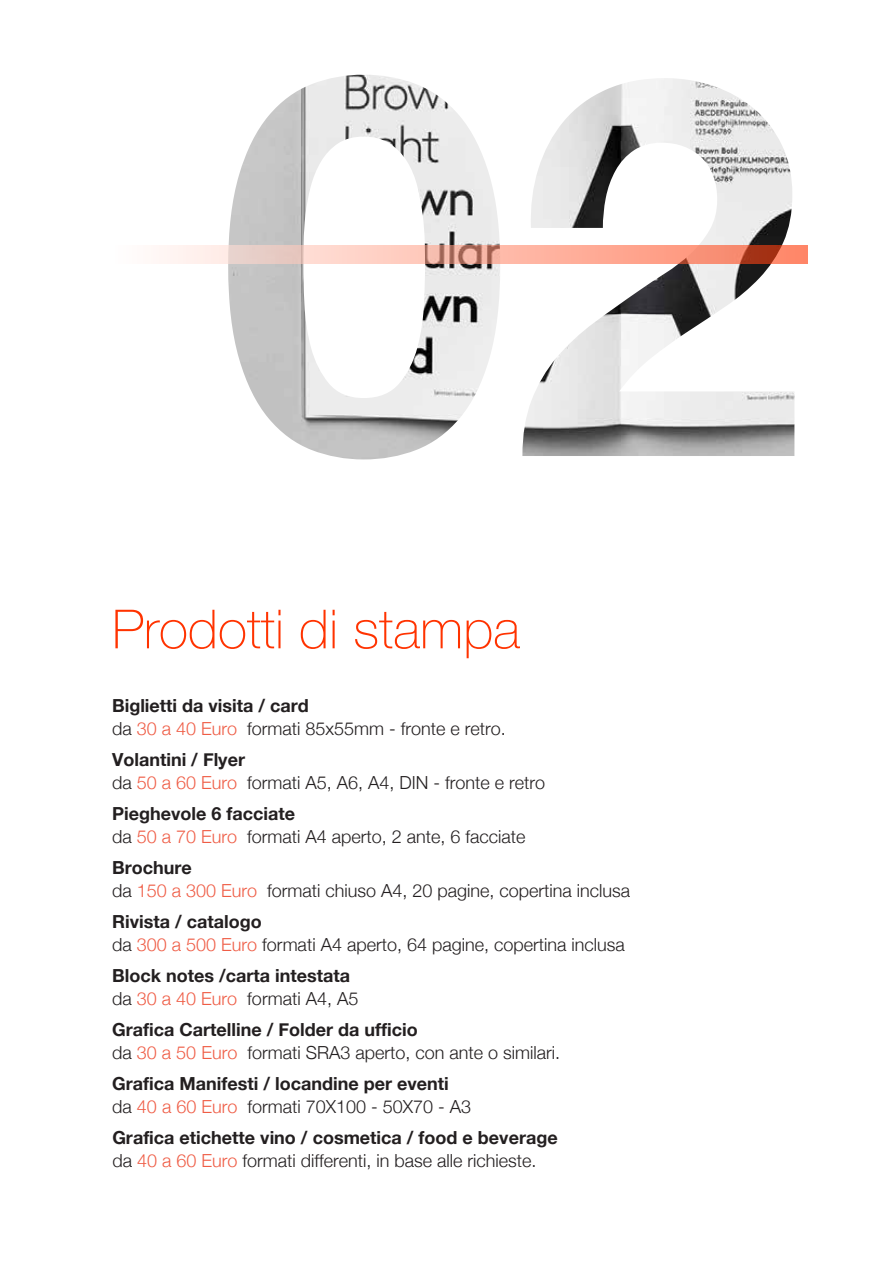
<style>
.page{position:relative;width:893px;height:1263px;background:#fff}
.page>*{position:absolute;margin:0;border:0;box-sizing:border-box;transform-origin:0 0}
.t1{font:100 54px "Helvetica Neue";color:#f30}
.t2{font:300 18px/22.5px "Helvetica Neue";color:#231f20}
.t3{font:700 18px/22.5px "Helvetica Neue";color:#231f20}
.s1{font-weight:700}
.s2{color:#ef5d46}
.s3{font-weight:300}
.s4{font-weight:300;color:#ef5d46}
</style>
<div class="page">
<img style="left:228px;top:75px;width:272px;height:384px">
<img style="left:522px;top:78px;width:272px;height:378px">
<svg style="left:159px;top:246px;width:649px;height:18px;background:#f1b0a0"></svg>
<h1 class="t1" style="left:112px;top:588px;width:410px">Prodotti di stampa</h1>
<p class="t2" style="left:112px;top:694px;width:395px"><span class="s1">Biglietti da visita / card<br></span>da <span class="s2">30 a 40 Euro</span> formati 85x55mm - fronte e retro.</p>
<p class="t2" style="left:112px;top:748px;width:435px"><span class="s1">Volantini / Flyer<br></span>da <span class="s2">50 a 60 Euro</span> formati A5, A6, A4, DIN - fronte e retro</p>
<p class="t2" style="left:112px;top:802px;width:415px"><span class="s1">Pieghevole 6 facciate<br></span>da <span class="s2">50 a 70 Euro</span> formati A4 aperto, 2 ante, 6 facciate</p>
<p class="t2" style="left:112px;top:856px;width:520px"><span class="s1">Brochure<br></span>da <span class="s2">150 a 300 Euro</span> formati chiuso A4, 20 pagine, copertina inclusa</p>
<p class="t2" style="left:112px;top:910px;width:514px"><span class="s1">Rivista / catalogo<br></span>da <span class="s2">300 a 500 Euro</span> formati A4 aperto, 64 pagine, copertina inclusa</p>
<p class="t3" style="left:112px;top:964px;width:248px">Block notes /carta intestata <span class="s3">da</span> <span class="s4">30 a 40 Euro</span> <span class="s3">formati A4, A5</span></p>
<p class="t2" style="left:112px;top:1018px;width:449px"><span class="s1">Grafica Cartelline / Folder da ufficio<br></span>da <span class="s2">30 a 50 Euro</span> formati SRA3 aperto, con ante o similari.</p>
<p class="t3" style="left:112px;top:1072px;width:360px">Grafica Manifesti / locandine per eventi <span class="s3">da</span> <span class="s4">40 a 60 Euro</span> <span class="s3">formati 70X100 - 50X70 - A3</span></p>
<p class="t3" style="left:112px;top:1126px;width:447px">Grafica etichette vino / cosmetica / food e beverage <span class="s3">da</span> <span class="s4">40 a 60 Euro</span> <span class="s3">formati differenti, in base alle richieste.</span></p>
</div>
